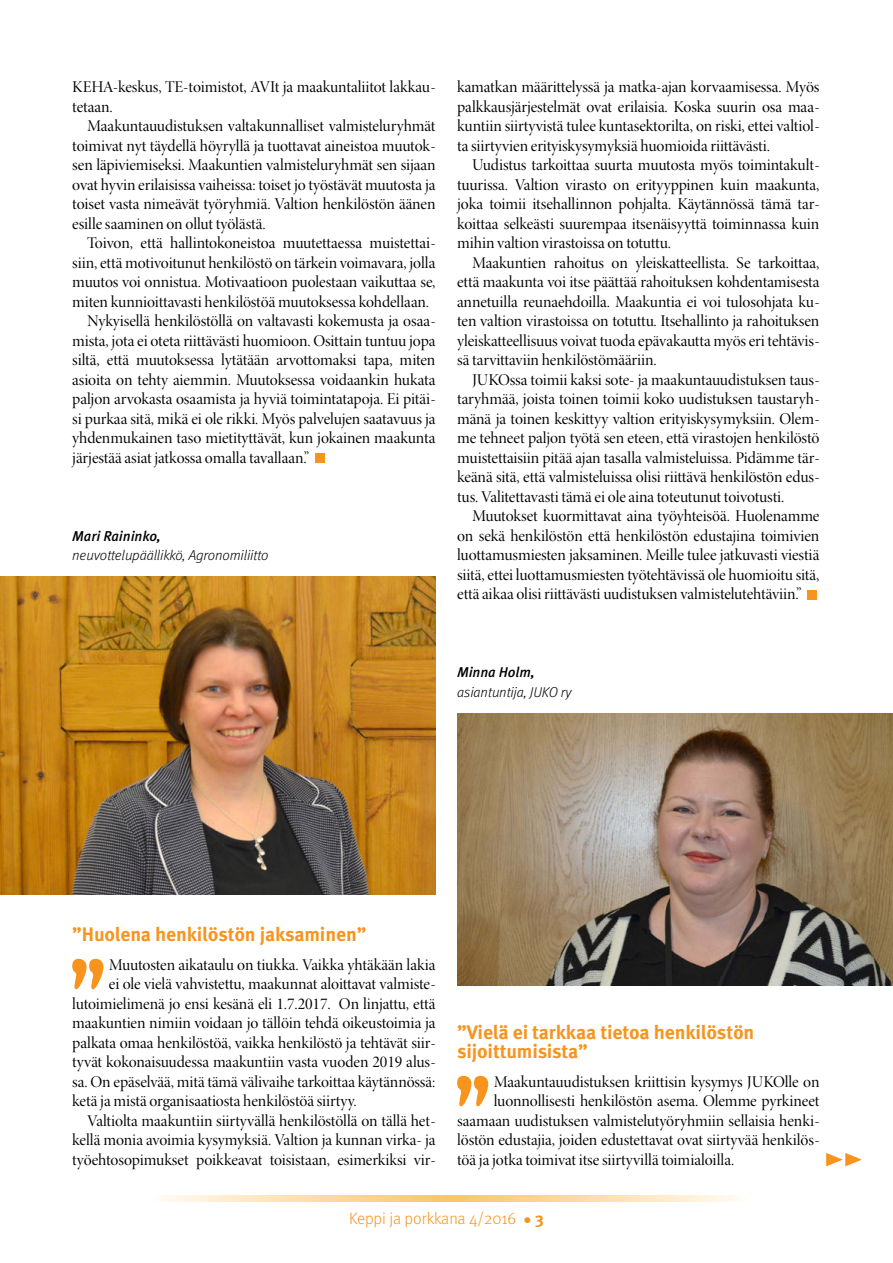
<style>
.page{position:relative;width:893px;height:1263px;background:#fff}
.page>*{position:absolute;margin:0;border:0;box-sizing:border-box;transform-origin:0 0}
.väliots_1{font:700 19.5px/19.5px "Meta OT";letter-spacing:-.005em;color:#f7941e}
.leipis_11_13{font:16.5px/19.5px "Minion Pro Disp";letter-spacing:-.005em;color:#000;text-align:justify}
.leipis_10_12_ANF3{font:16.5px "Minion Pro Disp";letter-spacing:-.005em;color:#000}
.t1{font:300 16.5px "Meta OT";letter-spacing:-.005em;color:#f7941e}
.kirjoittaja_TIED{font:italic 300 14.25px "Meta OT";letter-spacing:-.005em;color:#000}
.kirjoittaja_NIMI{font:italic 500 14.25px "Meta OT";letter-spacing:-.005em;color:#000}
.s1{font-weight:700}
</style>
<div class="page">
<svg style="left:162px;top:1196px;width:576px;height:5px;background:#fedeab"></svg>
<div style="left:315px;top:453px;width:10px;height:10px;background:#f7941e"></div>
<img style="left:0;top:577px;width:436px;height:318px">
<svg style="left:72px;top:958px;width:31px;height:32px"></svg>
<div style="left:807px;top:590px;width:10px;height:9px;background:#f7941e"></div>
<img style="left:457px;top:714px;width:436px;height:272px">
<svg style="left:457px;top:1075px;width:31px;height:32px"></svg>
<svg style="left:826px;top:1153px;width:36px;height:13px"></svg>
<p class="leipis_11_13" style="left:72px;top:78px;width:365px">KEHA-keskus, TE-toimistot, AVIt ja maakuntaliitot lakkau&shy;tetaan.</p>
<p class="leipis_11_13" style="left:72px;top:117px;width:365px;text-indent:15px">Maakuntauudistuksen valtakunnalliset valmisteluryhmät toimivat nyt täydellä höyryllä ja tuottavat aineistoa muutok&shy;sen läpiviemiseksi. Maakuntien valmisteluryhmät sen sijaan ovat hyvin erilaisissa vaiheissa: toiset jo työstävät muutosta ja toiset vasta nimeävät työryhmiä. Valtion henkilöstön äänen esille saaminen on ollut työlästä.</p>
<p class="leipis_11_13" style="left:72px;top:234px;width:365px;text-indent:15px">Toivon, että hallintokoneistoa muutettaessa muistettai&shy;siin, että motivoitunut henkilöstö on tärkein voimavara, jolla muutos voi onnistua. Motivaatioon puolestaan vaikuttaa se, miten kunnioittavasti henkilöstöä muutoksessa kohdellaan.</p>
<p class="leipis_11_13" style="left:72px;top:312px;width:365px;text-indent:15px">Nykyisellä henkilöstöllä on valtavasti kokemusta ja osaa&shy;mista, jota ei oteta riittävästi huomioon. Osittain tuntuu jopa siltä, että muutoksessa lytätään arvottomaksi tapa, miten asioita on tehty aiemmin. Muutoksessa voidaankin hukata paljon arvokasta osaamista ja hyviä toimintatapoja. Ei pitäi&shy;si purkaa sitä, mikä ei ole rikki. Myös palvelujen saatavuus ja yhdenmukainen taso mietityttävät, kun jokainen maakunta järjestää asiat jatkossa omalla tavallaan.”</p>
<p class="kirjoittaja_NIMI" style="left:72px;top:527px;width:90px">Mari Raininko,</p>
<p class="kirjoittaja_TIED" style="left:72px;top:547px;width:198px">neuvottelupäällikkö, Agronomiliitto</p>
<p class="leipis_11_13" style="left:457px;top:78px;width:364px">kamatkan määrittelyssä ja matka-ajan korvaamisessa. Myös palkkausjärjestelmät ovat erilaisia. Koska suurin osa maa&shy;kuntiin siirtyvistä tulee kuntasektorilta, on riski, ettei valtiol&shy;ta siirtyvien erityiskysymyksiä huomioida riittävästi.</p>
<p class="leipis_11_13" style="left:457px;top:156px;width:364px;text-indent:15px">Uudistus tarkoittaa suurta muutosta myös toimintakult&shy;tuurissa. Valtion virasto on erityyppinen kuin maakunta, joka toimii itsehallinnon pohjalta. Käytännössä tämä tar&shy;koittaa selkeästi suurempaa itsenäisyyttä toiminnassa kuin mihin valtion virastoissa on totuttu.</p>
<p class="leipis_11_13" style="left:457px;top:253px;width:364px;text-indent:15px">Maakuntien rahoitus on yleiskatteellista. Se tarkoittaa, että maakunta voi itse päättää rahoituksen kohdentamisesta annetuilla reunaehdoilla. Maakuntia ei voi tulosohjata ku&shy;ten valtion virastoissa on totuttu. Itsehallinto ja rahoituksen yleiskatteellisuus voivat tuoda epävakautta myös eri tehtävis&shy;sä tarvittaviin henkilöstömääriin.</p>
<p class="leipis_11_13" style="left:457px;top:370px;width:364px;text-indent:15px">JUKOssa toimii kaksi sote- ja maakuntauudistuksen taus&shy;taryhmää, joista toinen toimii koko uudistuksen taustaryh&shy;mänä ja toinen keskittyy valtion erityiskysymyksiin. Olem&shy;me tehneet paljon työtä sen eteen, että virastojen henkilöstö muistettaisiin pitää ajan tasalla valmisteluissa. Pidämme tär&shy;keänä sitä, että valmisteluissa olisi riittävä henkilöstön edus&shy;tus. Valitettavasti tämä ei ole aina toteutunut toivotusti.</p>
<p class="leipis_11_13" style="left:457px;top:507px;width:364px;text-indent:15px">Muutokset kuormittavat aina työyhteisöä. Huolenamme on sekä henkilöstön että henkilöstön edustajina toimivien luottamusmiesten jaksaminen. Meille tulee jatkuvasti viestiä siitä, ettei luottamusmiesten työtehtävissä ole huomioitu sitä, että aikaa olisi riittävästi uudistuksen valmistelutehtäviin.”</p>
<p class="kirjoittaja_NIMI" style="left:457px;top:663px;width:79px">Minna Holm,</p>
<p class="kirjoittaja_TIED" style="left:457px;top:683px;width:116px">asiantuntija, JUKO ry</p>
<p class="väliots_1" style="left:72px;top:925px;width:296px">”Huolena henkilöstön jaksaminen”</p>
<p class="leipis_10_12_ANF3" style="left:109px;top:955px;width:328px">Muutosten aikataulu on tiukka. Vaikka yhtäkään lakia</p>
<p class="leipis_10_12_ANF3" style="left:109px;top:974px;width:328px">ei ole vielä vahvistettu, maakunnat aloittavat valmiste-</p>
<p class="leipis_10_12_ANF3" style="left:72px;top:994px;width:365px">lutoimielimenä jo ensi kesänä eli 1.7.2017. On linjattu, että</p>
<p class="leipis_10_12_ANF3" style="left:72px;top:1013px;width:365px">maakuntien nimiin voidaan jo tällöin tehdä oikeustoimia ja</p>
<p class="leipis_10_12_ANF3" style="left:72px;top:1033px;width:365px">palkata omaa henkilöstöä, vaikka henkilöstö ja tehtävät siir-</p>
<p class="leipis_10_12_ANF3" style="left:72px;top:1052px;width:365px">tyvät kokonaisuudessa maakuntiin vasta vuoden 2019 alus-</p>
<p class="leipis_10_12_ANF3" style="left:72px;top:1072px;width:365px">sa. On epäselvää, mitä tämä välivaihe tarkoittaa käytännössä:</p>
<p class="leipis_10_12_ANF3" style="left:72px;top:1091px;width:286px">ketä ja mistä organisaatiosta henkilöstöä siirtyy.</p>
<p class="leipis_11_13" style="left:72px;top:1111px;width:365px;text-indent:15px">Valtiolta maakuntiin siirtyvällä henkilöstöllä on tällä het&shy;kellä monia avoimia kysymyksiä. Valtion ja kunnan virka- ja työehtosopimukset poikkeavat toisistaan, esimerkiksi vir-</p>
<p class="väliots_1" style="left:457px;top:1022px;width:299px">”Vielä ei tarkkaa tietoa henkilöstön sijoittumisista”</p>
<p class="leipis_10_12_ANF3" style="left:494px;top:1072px;width:327px">Maakuntauudistuksen kriittisin kysymys JUKOlle on</p>
<p class="leipis_10_12_ANF3" style="left:494px;top:1091px;width:327px">luonnollisesti henkilöstön asema. Olemme pyrkineet</p>
<p class="leipis_10_12_ANF3" style="left:457px;top:1111px;width:364px">saamaan uudistuksen valmistelutyöryhmiin sellaisia henki-</p>
<p class="leipis_10_12_ANF3" style="left:457px;top:1130px;width:364px">löstön edustajia, joiden edustettavat ovat siirtyvää henkilös-</p>
<p class="leipis_10_12_ANF3" style="left:457px;top:1150px;width:279px">töä ja jotka toimivat itse siirtyvillä toimialoilla.</p>
<p class="t1" style="left:349px;top:1209px;width:196px">Keppi ja porkkana 4/2016 <span class="s1">• 3</span></p>
</div>
